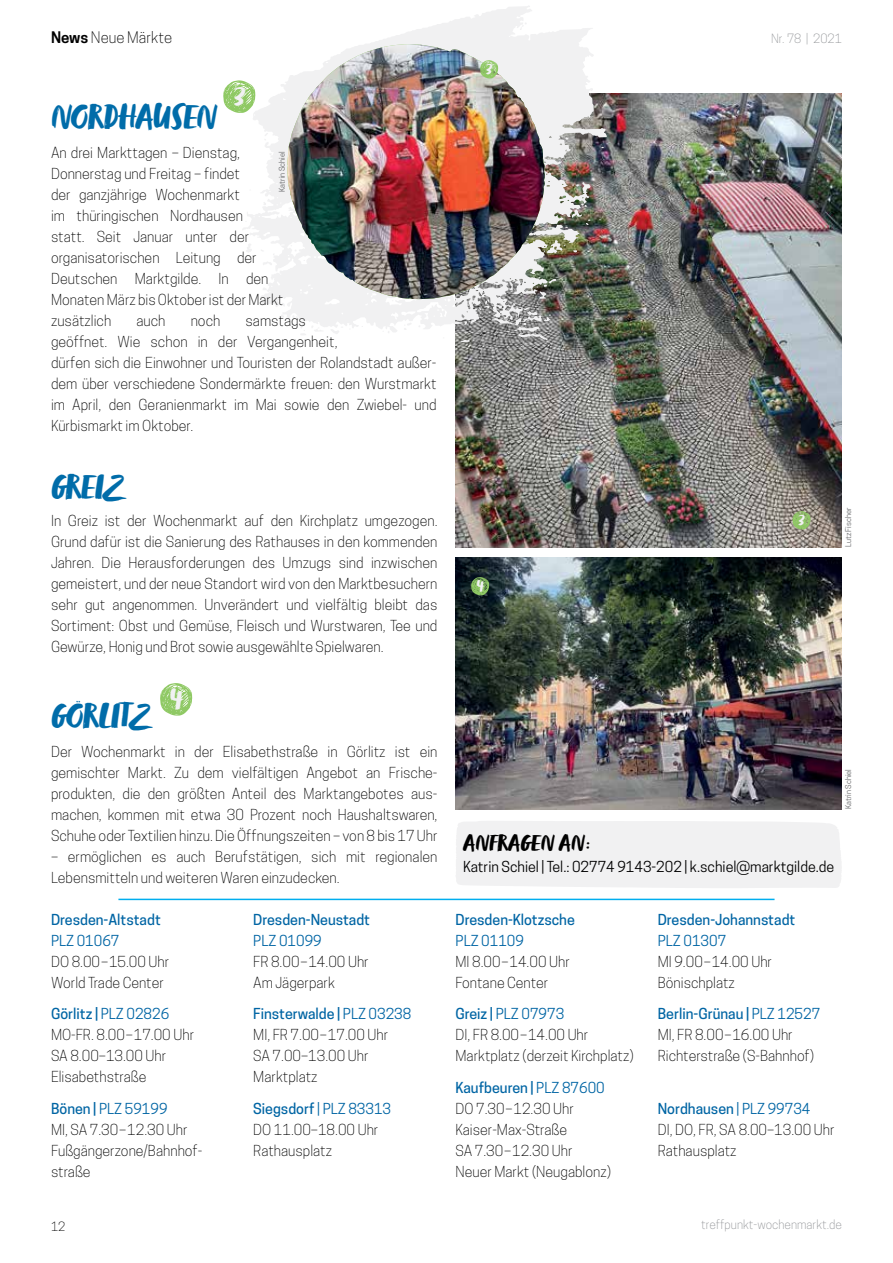
<style>
.page{position:relative;width:893px;height:1263px;background:#fff}
.page>*{position:absolute;margin:0;border:0;box-sizing:border-box;transform-origin:0 0}
.t1{font:36px "Zooja Pro";color:#006ca9}
.t2{font:33.3px "Zooja Pro";color:#f1f1f2}
.t3{font:24px "Zooja Pro";letter-spacing:.03em;color:#000}
.t4{font:18.6px "Zooja Pro";color:#f1f1f2}
.t5{font:300 15px "Cooper Hewitt";color:#000}
.t6{font:300 14.25px/21px "Cooper Hewitt";color:#000}
.t7{font:500 14.25px "Cooper Hewitt";color:#0065a4}
.t8{font:14.25px "Cooper Hewitt";color:#000}
.t9{font:14.25px "Cooper Hewitt";color:#0065a4}
.t10{font:300 12px "Cooper Hewitt";color:#939598}
.t11{font:300 12px "Cooper Hewitt";color:#000}
.t12{font:7.5px "Cooper Hewitt";color:#636466}
.s1{font-weight:600}
.s2{font-weight:500;color:#0065a4}
.s3{font-weight:400;color:#0065a4}
</style>
<div class="page">
<img style="left:455px;top:93px;width:387px;height:455px">
<img style="left:456px;top:557px;width:386px;height:252px">
<svg style="left:242px;top:6px;width:365px;height:327px"></svg>
<svg style="left:246px;top:243px;width:6px;height:10px"></svg>
<svg style="left:262px;top:287px;width:6px;height:4px"></svg>
<svg style="left:281px;top:314px;width:3px;height:4px"></svg>
<svg style="left:573px;top:250px;width:4px;height:3px"></svg>
<svg style="left:282px;top:303px;width:3px;height:4px"></svg>
<svg style="left:520px;top:22px;width:7px;height:8px"></svg>
<svg style="left:264px;top:133px;width:4px;height:8px"></svg>
<svg style="left:565px;top:204px;width:25px;height:24px"></svg>
<svg style="left:260px;top:249px;width:15px;height:16px"></svg>
<svg style="left:330px;top:327px;width:13px;height:7px"></svg>
<svg style="left:572px;top:184px;width:7px;height:3px"></svg>
<svg style="left:545px;top:240px;width:20px;height:13px"></svg>
<svg style="left:404px;top:322px;width:8px;height:8px"></svg>
<svg style="left:290px;top:315px;width:34px;height:20px"></svg>
<svg style="left:382px;top:331px;width:8px;height:2px"></svg>
<svg style="left:427px;top:277px;width:129px;height:65px"></svg>
<img style="left:286px;top:45px;width:259px;height:254px">
<svg style="left:223px;top:80px;width:32px;height:33px"></svg>
<svg style="left:160px;top:683px;width:32px;height:33px"></svg>
<svg style="left:480px;top:60px;width:18px;height:18px"></svg>
<svg style="left:792px;top:511px;width:18px;height:18px"></svg>
<svg style="left:471px;top:577px;width:18px;height:18px"></svg>
<div style="left:456px;top:821px;width:386px;height:67px;background:#f1f1f2"></div>
<hr style="left:118px;top:899px;width:656px;height:1px;background:#00aeef">
<p class="t5" style="left:51px;top:28px;width:123px"><span class="s1">News</span> Neue Märkte</p>
<h2 class="t2" style="left:233px;top:75px;width:13px">3</h2>
<h1 class="t1" style="left:51px;top:95px;width:166px">NORDHAUSEN</h1>
<p class="t6" style="left:51px;top:142px;width:234px">An drei Markttagen – Dienstag,<br>Donnerstag und Freitag – findet<br>der ganzjährige Wochenmarkt<br>im thüringischen Nordhausen<br>statt. Seit Januar unter der organisatorischen Leitung der<br>Deutschen Marktgilde. In den<br>Monaten März bis Oktober ist der Markt zusätzlich</p>
<p class="t12" style="left:278px;top:192px;width:41px;rotate:-90deg">Katrin Schiel</p>
<p class="t6" style="left:136px;top:310px;width:31px">auch</p>
<p class="t6" style="left:191px;top:310px;width:31px">noch</p>
<p class="t6" style="left:51px;top:310px;width:387px;text-indent:194px">samstags<br>geöffnet. Wie schon in der Vergangenheit,<br>dürfen sich die Einwohner und Touristen der Rolandstadt außer&shy;dem über verschiedene Sondermärkte freuen: den Wurstmarkt im April, den Geranienmarkt im Mai sowie den Zwiebel- und Kürbismarkt im Oktober.</p>
<h1 class="t1" style="left:51px;top:464px;width:73px">GREIZ</h1>
<p class="t6" style="left:51px;top:510px;width:388px;text-align:justify">In Greiz ist der Wochenmarkt auf den Kirchplatz umgezogen.<br>Grund dafür ist die Sanierung des Rathauses in den kommenden Jahren. Die Herausforderungen des Umzugs sind inzwischen gemeistert, und der neue Standort wird von den Marktbesuchern sehr gut angenommen. Unverändert und vielfältig bleibt das Sortiment: Obst und Gemüse, Fleisch und Wurstwaren, Tee und Gewürze, Honig und Brot sowie ausgewählte Spielwaren.</p>
<h2 class="t2" style="left:170px;top:678px;width:15px">4</h2>
<h1 class="t1" style="left:51px;top:693px;width:100px">GÖRLITZ</h1>
<p class="t6" style="left:51px;top:741px;width:388px;text-align:justify">Der Wochenmarkt in der Elisabethstraße in Görlitz ist ein gemischter Markt. Zu dem vielfältigen Angebot an Frische&shy;produkten, die den größten Anteil des Marktangebotes aus&shy;machen, kommen mit etwa 30 Prozent noch Haushaltswaren, Schuhe oder Textilien hinzu. Die Öffnungszeiten – von 8 bis 17 Uhr</p>
<p class="t6" style="left:51px;top:846px;width:388px">– ermöglichen es auch Berufstätigen, sich mit regionalen<br>Lebensmitteln und weiteren Waren einzudecken.</p>
<p class="t7" style="left:51px;top:911px;width:111px">Dresden-Altstadt</p>
<p class="t9" style="left:51px;top:932px;width:70px">PLZ 01067</p>
<p class="t6" style="left:51px;top:951px;width:120px">DO 8.00–15.00 Uhr<br>World Trade Center</p>
<p class="t6" style="left:51px;top:1003px;width:145px"><span class="s2">Görlitz |</span> <span class="s3">PLZ 02826<br></span>MO-FR. 8.00–17.00 Uhr<br>SA 8.00–13.00 Uhr<br>Elisabethstraße</p>
<p class="t6" style="left:51px;top:1098px;width:153px"><span class="s2">Bönen |</span> <span class="s3">PLZ 59199<br></span>MI, SA 7.30–12.30 Uhr<br>Fußgängerzone/Bahnhof&shy;straße</p>
<p class="t7" style="left:253px;top:911px;width:118px">Dresden-Neustadt</p>
<p class="t9" style="left:253px;top:932px;width:70px">PLZ 01099</p>
<p class="t6" style="left:253px;top:951px;width:117px">FR 8.00–14.00 Uhr<br>Am Jägerpark</p>
<p class="t6" style="left:253px;top:1003px;width:160px"><span class="s2">Finsterwalde |</span> <span class="s3">PLZ 03238<br></span>MI, FR 7.00–17.00 Uhr<br>SA 7.00–13.00 Uhr<br>Marktplatz</p>
<p class="t6" style="left:253px;top:1098px;width:139px"><span class="s2">Siegsdorf</span> <span class="s3">| PLZ 83313<br></span>DO 11.00–18.00 Uhr<br>Rathausplatz</p>
<h3 class="t4" style="left:486px;top:57px;width:8px">3</h3>
<h3 class="t4" style="left:476px;top:574px;width:9px">4</h3>
<p class="t10" style="left:771px;top:31px;width:72px">Nr. 78 | 2021</p>
<h3 class="t4" style="left:798px;top:508px;width:8px">3</h3>
<p class="t12" style="left:844px;top:547px;width:41px;rotate:-90deg">Lutz Fischer</p>
<p class="t12" style="left:844px;top:809px;width:41px;rotate:-90deg">Katrin Schiel</p>
<h3 class="t3" style="left:463px;top:828px;width:128px">ANFRAGEN AN:</h3>
<p class="t8" style="left:463px;top:858px;width:373px">Katrin Schiel | Tel.: 02774 9143-202 | k.schiel@marktgilde.de</p>
<p class="t7" style="left:455px;top:911px;width:121px">Dresden-Klotzsche</p>
<p class="t9" style="left:455px;top:932px;width:70px">PLZ 01109</p>
<p class="t6" style="left:455px;top:951px;width:116px">MI 8.00–14.00 Uhr<br>Fontane Center</p>
<p class="t6" style="left:455px;top:1003px;width:180px"><span class="s2">Greiz |</span> <span class="s3">PLZ 07973<br></span>DI, FR 8.00–14.00 Uhr<br>Marktplatz (derzeit Kirchplatz)</p>
<p class="t6" style="left:455px;top:1077px;width:157px"><span class="s2">Kaufbeuren |</span> <span class="s3">PLZ 87600<br></span>DO 7.30–12.30 Uhr<br>Kaiser-Max-Straße<br>SA 7.30–12.30 Uhr<br>Neuer Markt (Neugablonz)</p>
<p class="t7" style="left:658px;top:911px;width:139px">Dresden-Johannstadt</p>
<p class="t9" style="left:658px;top:932px;width:70px">PLZ 01307</p>
<p class="t6" style="left:658px;top:951px;width:116px">MI 9.00–14.00 Uhr<br>Bönischplatz</p>
<p class="t6" style="left:658px;top:1003px;width:164px"><span class="s2">Berlin-Grünau |</span> <span class="s3">PLZ 12527<br></span>MI, FR 8.00–16.00 Uhr<br>Richterstraße (S-Bahnhof)</p>
<p class="t6" style="left:658px;top:1098px;width:178px"><span class="s2">Nordhausen</span> <span class="s3">| PLZ 99734<br></span>DI, DO, FR, SA 8.00–13.00 Uhr<br>Rathausplatz</p>
<p class="t11" style="left:51px;top:1219px;width:16px">12</p>
<p class="t10" style="left:701px;top:1218px;width:142px">treffpunkt-wochenmarkt.de</p>
</div>
